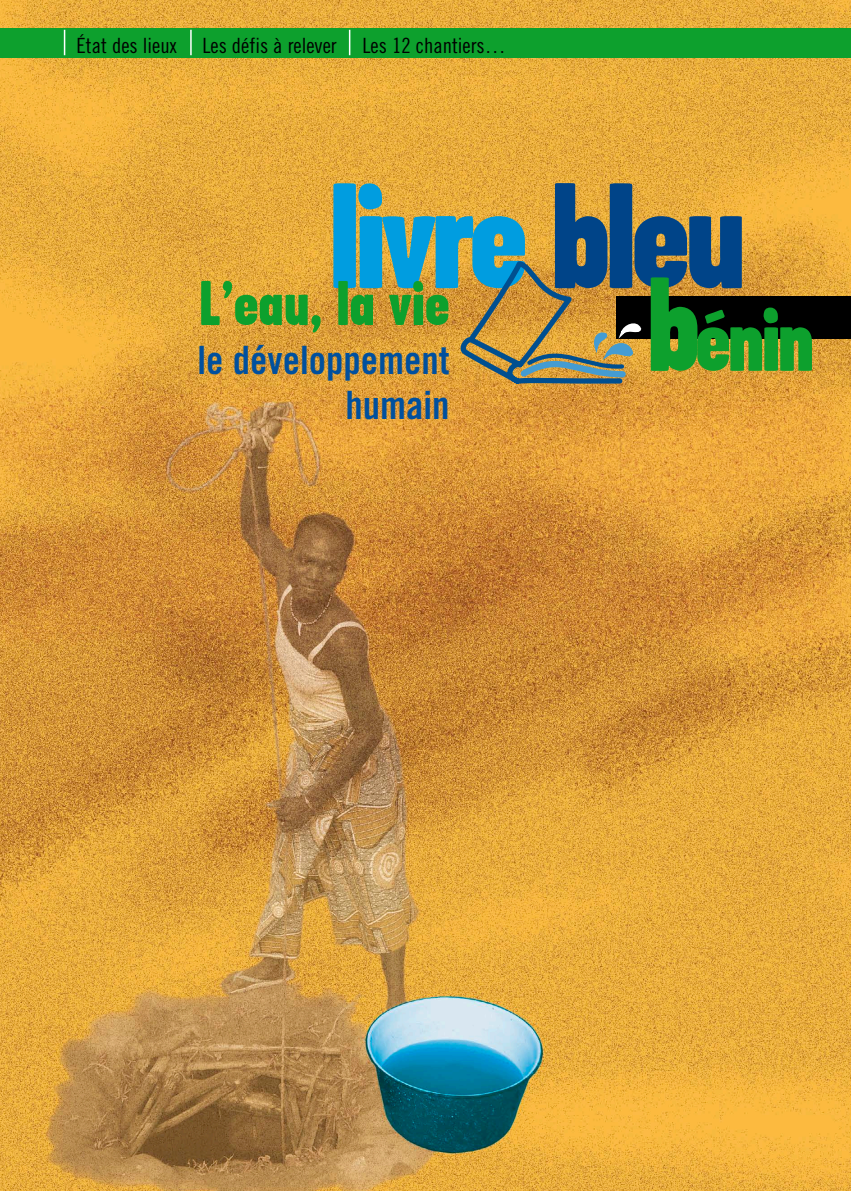
<style>
.page{position:relative;width:851px;height:1191px;background:#fff}
.page>*{position:absolute;margin:0;border:0;box-sizing:border-box;transform-origin:0 0}
.t1{font:900 150px "Garage Gothic";letter-spacing:-.035em;color:#009de0}
.t2{font:900 90.6px "Garage Gothic";color:#0da02d}
.t3{font:900 63px "Garage Gothic";color:#0da02d}
.t4{font:39px/45px "Trade Gothic Bold Cond Twenty";color:#00509e;text-align:right}
.t5{font:21px "Trade Gothic Cond Eighteen";color:#000}
.s1{color:#048}
.s2{font-size:133.35px}
</style>
<div class="page">
<img style="left:0;top:0;width:850px;height:1191px">
<div style="left:617px;top:297px;width:233px;height:42px;background:#000"></div>
<div style="left:0;top:29px;width:850px;height:29px;background:#0da02d"></div>
<hr style="left:190px;top:30px;width:2px;height:25px;background:#fff">
<svg style="left:349px;top:30px;width:1px;height:25px"></svg>
<svg style="left:64px;top:30px;width:1px;height:25px"></svg>
<svg style="left:460px;top:261px;width:181px;height:123px;background:#ad8c49"></svg>
<p class="t5" style="left:77px;top:33px;width:430px">État des lieux Les défis à relever Les 12 chantiers…</p>
<h1 class="t1" style="left:329px;top:153px;width:419px">livre <span class="s1">bleu</span></h1>
<h2 class="t2" style="left:646px;top:289px;width:169px"><span class="s2">b</span>énin</h2>
<h3 class="t3" style="left:199px;top:268px;width:252px">L’eau, la vie</h3>
<h3 class="t4" style="left:197px;top:337px;width:254px">le développement humain</h3>
</div>
